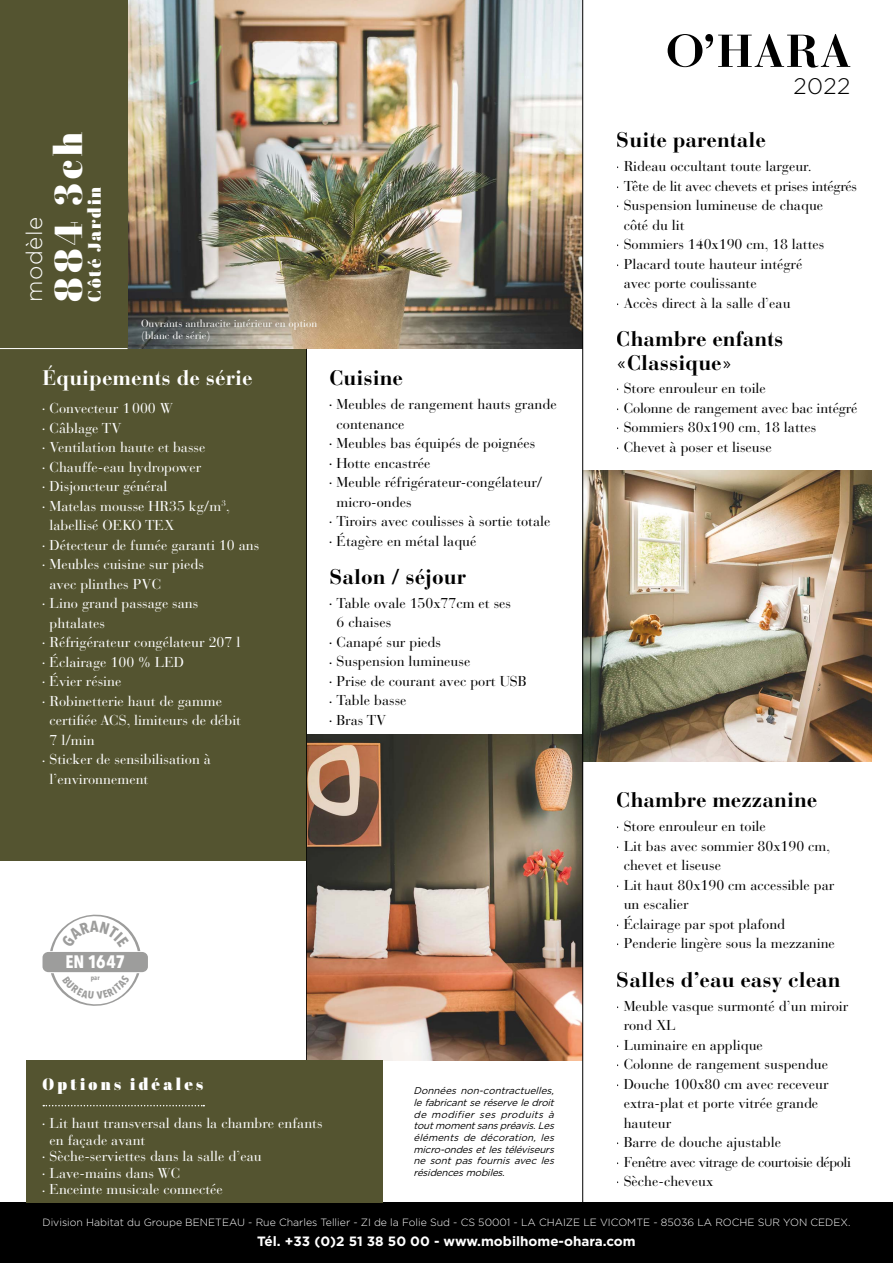
<style>
.page{position:relative;width:893px;height:1263px;background:#fff}
.page>*{position:absolute;margin:0;border:0;box-sizing:border-box;transform-origin:0 0}
.Ro_modèle_NOM{font:900 39px "Abril Display";letter-spacing:.11em;color:#fff}
.Ro_modèle{font:300 22.5px "Gotham";letter-spacing:.02em;color:#fff}
.t1{font:300 22.5px "Gotham";color:#000}
.t2{font:700 21px/23.7px "Bauer Bodoni Std";color:#000}
.Vo_Equipement_TITRE{font:700 21px "Bauer Bodoni Std";color:#fff}
.Ro_modèle_option{font:900 18px "Abril Display";letter-spacing:.105em;color:#fff}
.t3{font:700 18px "Avenir Next Condensed";color:#fff}
.Vo_Options_TITRE{font:900 16.5px "Abril Display";letter-spacing:.2em;color:#fff}
.t4{font:14.25px/19.5px "Bauer Bodoni Std";color:#000}
.t5{font:14.25px/19.5px "Bauer Bodoni Std";color:#fff}
.t6{font:14.25px "Bauer Bodoni Std";letter-spacing:-.02em;color:#000}
.t7{font:14.25px "Bauer Bodoni Std";letter-spacing:-.03em;color:#000}
.t8{font:700 13.5px "Gotham";color:#fff}
.t9{font:300 10.5px "Gotham";color:#fff}
.Vo_Ameublement_COURA{font:10.5px "Bauer Bodoni Std";color:#fff}
.Vo_Données_non-contr{font:italic 9.75px/11.7px "Gotham";color:#000;text-align:justify}
.t10{font:700 6.6px "Avenir Next Condensed";color:#9d9d9c}
.s1{font-size:4.8px}
</style>
<div class="page">
<img style="left:128px;top:0;width:454px;height:349px">
<img style="left:583px;top:471px;width:289px;height:290px">
<img style="left:307px;top:735px;width:275px;height:325px">
<div style="left:0;top:0;width:128px;height:361px;background:#545430"></div>
<div style="left:0;top:349px;width:306px;height:511px;background:#545430"></div>
<div style="left:43px;top:952px;width:105px;height:20px;background:#9d9d9c;border-radius:6px"></div>
<hr style="left:306px;top:349px;width:1px;height:854px;background:#000">
<hr style="left:582px;top:0;width:1px;height:1205px;background:#000">
<hr style="left:0;top:348px;width:128px;height:1px;background:#fff">
<div style="left:0;top:1202px;width:893px;height:61px;background:#000"></div>
<div style="left:26px;top:1060px;width:357px;height:142px;background:#545430"></div>
<svg style="left:43px;top:1105px;width:161px;height:1px"></svg>
<svg style="left:668px;top:34px;width:182px;height:34px"></svg>
<svg style="left:51px;top:973px;width:88px;height:33px"></svg>
<svg style="left:50px;top:915px;width:90px;height:36px"></svg>
<p class="Ro_modèle" style="left:20px;top:302px;width:86px;rotate:-90deg">modèle</p>
<p class="Ro_modèle_NOM" style="left:41px;top:302px;width:171px;rotate:-90deg">884 3ch</p>
<p class="Ro_modèle_option" style="left:82px;top:302px;width:117px;rotate:-90deg">Côté Jardin</p>
<p class="Vo_Ameublement_COURA" style="left:141px;top:317px;width:178px">Ouvrants anthracite intérieur en option</p>
<p class="Vo_Ameublement_COURA" style="left:141px;top:329px;width:71px">(blanc de série)</p>
<p class="Vo_Equipement_TITRE" style="left:43px;top:365px;width:211px">Équipements de série</p>
<p class="t5" style="left:43px;top:399px;width:132px"><span class="s1">•</span> Convecteur 1000 W</p>
<p class="t5" style="left:43px;top:418px;width:81px"><span class="s1">•</span> Câblage TV</p>
<p class="t5" style="left:43px;top:438px;width:164px"><span class="s1">•</span> Ventilation haute et basse</p>
<p class="t5" style="left:43px;top:457px;width:160px"><span class="s1">•</span> Chauffe-eau hydropower</p>
<p class="t5" style="left:43px;top:477px;width:126px"><span class="s1">•</span> Disjoncteur général</p>
<p class="t5" style="left:50px;top:496px;width:182px;text-indent:-7px"><span class="s1">•</span> Matelas mousse HR35 kg/m<sup>3</sup>, labellisé OEKO TEX</p>
<p class="t5" style="left:43px;top:535px;width:218px"><span class="s1">•</span> Détecteur de fumée garanti 10 ans</p>
<p class="t5" style="left:50px;top:555px;width:156px;text-indent:-7px"><span class="s1">•</span> Meubles cuisine sur pieds avec plinthes PVC</p>
<p class="t5" style="left:50px;top:594px;width:150px;text-indent:-7px"><span class="s1">•</span> Lino grand passage sans phtalates</p>
<p class="t5" style="left:43px;top:633px;width:199px"><span class="s1">•</span> Réfrigérateur congélateur 207 l</p>
<p class="t5" style="left:43px;top:652px;width:143px"><span class="s1">•</span> Éclairage 100 % LED</p>
<p class="t5" style="left:43px;top:672px;width:80px"><span class="s1">•</span> Évier résine</p>
<p class="t5" style="left:50px;top:691px;width:193px;text-indent:-7px"><span class="s1">•</span> Robinetterie haut de gamme certifiée ACS, limiteurs de débit<br>7 l/min</p>
<p class="t5" style="left:50px;top:750px;width:163px;text-indent:-7px"><span class="s1">•</span> Sticker de sensibilisation à l’environnement</p>
<h3 class="t2" style="left:330px;top:366px;width:75px">Cuisine</h3>
<p class="t4" style="left:337px;top:395px;width:222px;text-indent:-7px"><span class="s1">•</span> Meubles de rangement hauts grande contenance</p>
<p class="t4" style="left:330px;top:434px;width:207px"><span class="s1">•</span> Meubles bas équipés de poignées</p>
<p class="t4" style="left:330px;top:453px;width:103px"><span class="s1">•</span> Hotte encastrée</p>
<p class="t4" style="left:337px;top:473px;width:207px;text-indent:-7px"><span class="s1">•</span> Meuble réfrigérateur-congélateur/ micro-ondes</p>
<p class="t4" style="left:330px;top:512px;width:222px"><span class="s1">•</span> Tiroirs avec coulisses à sortie totale</p>
<p class="t4" style="left:330px;top:531px;width:149px"><span class="s1">•</span> Étagère en métal laqué</p>
<h3 class="t2" style="left:330px;top:565px;width:138px">Salon / séjour</h3>
<p class="t4" style="left:337px;top:593px;width:176px;text-indent:-7px"><span class="s1">•</span> Table ovale 150x77cm et ses<br>6 chaises</p>
<p class="t4" style="left:330px;top:632px;width:113px"><span class="s1">•</span> Canapé sur pieds</p>
<p class="t4" style="left:330px;top:652px;width:142px"><span class="s1">•</span> Suspension lumineuse</p>
<p class="t4" style="left:330px;top:671px;width:199px"><span class="s1">•</span> Prise de courant avec port USB</p>
<p class="t4" style="left:330px;top:691px;width:78px"><span class="s1">•</span> Table basse</p>
<p class="t4" style="left:330px;top:710px;width:58px"><span class="s1">•</span> Bras TV</p>
<p class="t3" style="left:65px;top:951px;width:62px">EN 1647</p>
<p class="t10" style="left:91px;top:973px;width:10px">par</p>
<p class="Vo_Options_TITRE" style="left:43px;top:1072px;width:162px">Options idéales</p>
<p class="t5" style="left:50px;top:1115px;width:275px;line-height:16.5px;text-indent:-7px"><span class="s1">•</span> Lit haut transversal dans la chambre enfants en façade avant</p>
<p class="t5" style="left:43px;top:1147px;width:221px"><span class="s1">•</span> Sèche-serviettes dans la salle d’eau</p>
<p class="t5" style="left:43px;top:1163px;width:139px"><span class="s1">•</span> Lave-mains dans WC</p>
<p class="t5" style="left:43px;top:1180px;width:182px"><span class="s1">•</span> Enceinte musicale connectée</p>
<p class="Vo_Données_non-contr" style="left:414px;top:1085px;width:145px">Données non-contractuelles, lefabricantseréserveledroit de modifier ses produits à toutmomentsanspréavis.Les éléments de décoration, les micro-ondesetlestéléviseurs ne sont pas fournis avec les résidencesmobiles.</p>
<h2 class="t1" style="left:793px;top:72px;width:58px">2022</h2>
<h3 class="t2" style="left:617px;top:128px;width:151px">Suite parentale</h3>
<p class="t4" style="left:617px;top:157px;width:197px"><span class="s1">•</span> Rideau occultant toute largeur.</p>
<p class="t6" style="left:617px;top:177px;width:242px"><span class="s1">•</span> Tête de lit avec chevets et prises intégrés</p>
<p class="t4" style="left:624px;top:196px;width:201px;text-indent:-7px"><span class="s1">•</span> Suspension lumineuse de chaque côté du lit</p>
<p class="t4" style="left:617px;top:235px;width:209px"><span class="s1">•</span> Sommiers 140x190 cm, 18 lattes</p>
<p class="t4" style="left:624px;top:254px;width:180px;text-indent:-7px"><span class="s1">•</span> Placard toute hauteur intégré avec porte coulissante</p>
<p class="t4" style="left:617px;top:293px;width:175px"><span class="s1">•</span> Accès direct à la salle d’eau</p>
<h3 class="t2" style="left:617px;top:327px;width:168px">Chambre enfants «Classique»</h3>
<p class="t4" style="left:617px;top:379px;width:151px"><span class="s1">•</span> Store enrouleur en toile</p>
<p class="t4" style="left:617px;top:398px;width:242px"><span class="s1">•</span> Colonne de rangement avec bac intégré</p>
<p class="t4" style="left:617px;top:418px;width:201px"><span class="s1">•</span> Sommiers 80x190 cm, 18 lattes</p>
<p class="t4" style="left:617px;top:437px;width:157px"><span class="s1">•</span> Chevet à poser et liseuse</p>
<h3 class="t2" style="left:617px;top:788px;width:202px">Chambre mezzanine</h3>
<p class="t4" style="left:617px;top:817px;width:151px"><span class="s1">•</span> Store enrouleur en toile</p>
<p class="t4" style="left:624px;top:836px;width:208px;text-indent:-7px"><span class="s1">•</span> Lit bas avec sommier 80x190 cm, chevet et liseuse</p>
<p class="t4" style="left:624px;top:875px;width:212px;text-indent:-7px"><span class="s1">•</span> Lit haut 80x190 cm accessible par un escalier</p>
<p class="t4" style="left:617px;top:914px;width:170px"><span class="s1">•</span> Éclairage par spot plafond</p>
<p class="t4" style="left:617px;top:934px;width:220px"><span class="s1">•</span> Penderie lingère sous la mezzanine</p>
<h3 class="t2" style="left:617px;top:968px;width:226px">Salles d’eau easy clean</h3>
<p class="t4" style="left:624px;top:996px;width:226px;text-indent:-7px"><span class="s1">•</span> Meuble vasque surmonté d’un miroir rond XL</p>
<p class="t4" style="left:617px;top:1035px;width:148px"><span class="s1">•</span> Luminaire en applique</p>
<p class="t4" style="left:617px;top:1054px;width:213px"><span class="s1">•</span> Colonne de rangement suspendue</p>
<p class="t4" style="left:624px;top:1074px;width:206px;text-indent:-7px"><span class="s1">•</span> Douche 100x80 cm avec receveur extra-plat et porte vitrée grande hauteur</p>
<p class="t4" style="left:617px;top:1132px;width:166px"><span class="s1">•</span> Barre de douche ajustable</p>
<p class="t7" style="left:617px;top:1153px;width:236px"><span class="s1">•</span> Fenêtre avec vitrage de courtoisie dépoli</p>
<p class="t4" style="left:617px;top:1171px;width:98px"><span class="s1">•</span> Sèche-cheveux</p>
<p class="t9" style="left:42px;top:1216px;width:809px">Division Habitat du Groupe BENETEAU - Rue Charles Tellier - ZI de la Folie Sud - CS 50001 - LA CHAIZE LE VICOMTE - 85036 LA ROCHE SUR YON CEDEX.</p>
<p class="t8" style="left:257px;top:1232px;width:380px">Tél. +33 (0)2 51 38 50 00 - www.mobilhome-ohara.com</p>
</div>
